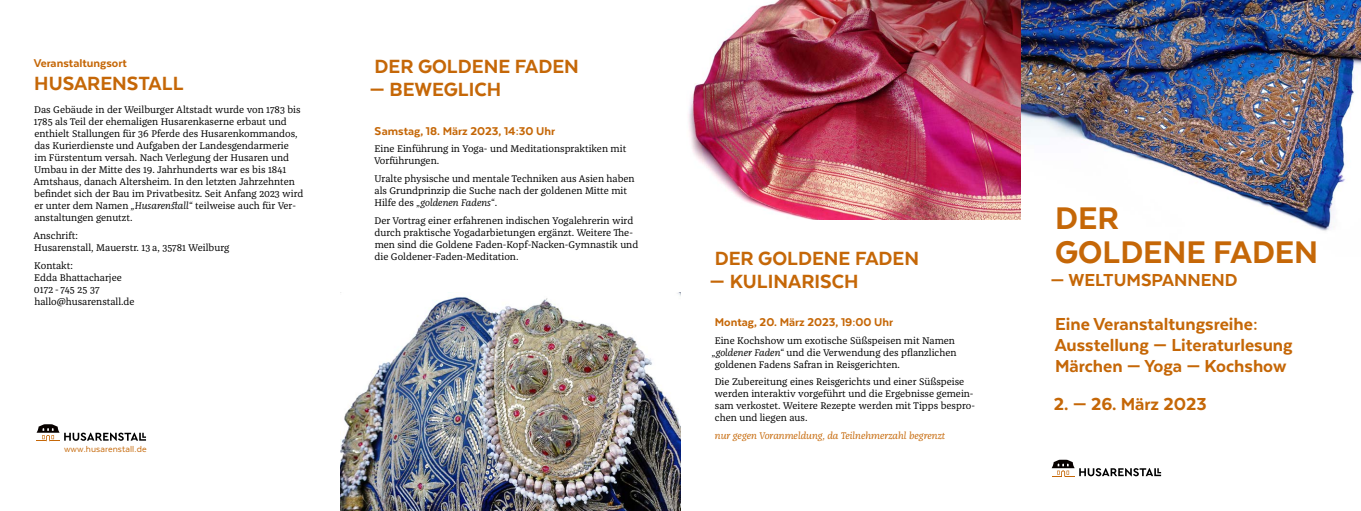
<style>
.page{position:relative;width:1361px;height:511px;background:#fff}
.page>*{position:absolute;margin:0;border:0;box-sizing:border-box;transform-origin:0 0}
.t1{font:800 36px/34px "Texta";color:#c56707}
.t2{font:800 22px "Texta";color:#c56707}
.t3{font:800 20px/43.7px "Texta";color:#c56707}
.t4{font:800 13px "Texta";color:#c56707}
.t5{font:10px/12px "Franziska Pro";color:#000}
.t6{font:italic 10px "Franziska Pro";color:#c56707}
.t7{font:10px "Texta";letter-spacing:.01em;color:#c56707}
.s1{font-style:italic}
</style>
<div class="page">
<img style="left:1020px;top:0;width:341px;height:231px">
<img style="left:340px;top:292px;width:340px;height:218px">
<img style="left:688px;top:0;width:332px;height:219px">
<svg style="left:1052px;top:472px;width:110px;height:5px"></svg>
<svg style="left:1051px;top:459px;width:110px;height:17px"></svg>
<svg style="left:37px;top:424px;width:109px;height:17px"></svg>
<h3 class="t4" style="left:34px;top:56px;width:95px">Veranstaltungsort</h3>
<h2 class="t2" style="left:34px;top:71px;width:151px">HUSARENSTALL</h2>
<p class="t5" style="left:33px;top:103px;width:271px">Das Gebäude in der Weilburger Altstadt wurde von 1783 bis 1785 als Teil der ehemaligen Husarenkaserne erbaut und enthielt Stallungen für 36 Pferde des Husarenkommandos, das Kurierdienste und Aufgaben der Landesgendarmerie<br>im Fürstentum versah. Nach Verlegung der Husaren und Umbau in der Mitte des 19. Jahrhunderts war es bis 1841<br>Amtshaus, danach Altersheim. In den letzten Jahrzehnten befindet sich der Bau im Privatbesitz. Seit Anfang 2023 wird er unter dem Namen <span class="s1">„Husarenstall“</span> teilweise auch für Ver&shy;anstaltungen genutzt.</p>
<p class="t5" style="left:33px;top:229px;width:197px">Anschrift:<br>Husarenstall, Mauerstr. 13 a, 35781 Weilburg</p>
<p class="t5" style="left:34px;top:259px;width:102px">Kontakt:<br>Edda Bhattacharjee<br>0172 - 745 25 37 hallo@husarenstall.de</p>
<p class="t7" style="left:64px;top:443px;width:84px">www.husarenstall.de</p>
<h2 class="t2" style="left:374px;top:55px;width:206px">DER GOLDENE FADEN</h2>
<h2 class="t2" style="left:369px;top:78px;width:133px">— BEWEGLICH</h2>
<h3 class="t4" style="left:375px;top:124px;width:182px">Samstag, 18. März 2023, 14:30 Uhr</h3>
<p class="t5" style="left:374px;top:143px;width:254px">Eine Einführung in Yoga- und Meditationspraktiken mit<br>Vorführungen.</p>
<p class="t5" style="left:374px;top:172px;width:262px">Uralte physische und mentale Techniken aus Asien haben als Grundprinzip die Suche nach der goldenen Mitte mit<br>Hilfe des <span class="s1">„goldenen Fadens“</span>.</p>
<p class="t5" style="left:374px;top:214px;width:265px">Der Vortrag einer erfahrenen indischen Yogalehrerin wird durch praktische Yogadarbietungen ergänzt. Weitere The&shy;men sind die Goldene Faden-Kopf-Nacken-Gymnastik und die Goldener-Faden-Meditation.</p>
<h2 class="t2" style="left:715px;top:246px;width:206px">DER GOLDENE FADEN</h2>
<h2 class="t2" style="left:709px;top:269px;width:150px">— KULINARISCH</h2>
<h3 class="t4" style="left:715px;top:315px;width:180px">Montag, 20. März 2023, 19:00 Uhr</h3>
<p class="t5" style="left:712px;top:334px;width:246px">Eine Kochshow um exotische Süßspeisen mit Namen <span class="s1">„goldener Faden“</span> und die Verwendung des pflanzlichen goldenen Fadens Safran in Reisgerichten.</p>
<p class="t5" style="left:714px;top:375px;width:262px">Die Zubereitung eines Reisgerichts und einer Süßspeise werden interaktiv vorgeführt und die Ergebnisse gemein&shy;sam verkostet. Weitere Rezepte werden mit Tipps bespro&shy;chen und liegen aus.</p>
<p class="t6" style="left:715px;top:429px;width:232px">nur gegen Voranmeldung, da Teilnehmerzahl begrenzt</p>
<h1 class="t1" style="left:1055px;top:200px;width:265px">DER<br>GOLDENE FADEN</h1>
<h3 class="t3" style="left:1050px;top:258px;width:209px">— WELTUMSPANNEND<br>Eine Veranstaltungsreihe:</h3>
<h3 class="t3" style="left:1055px;top:334px;width:239px;line-height:21px">Ausstellung — Literaturlesung<br>Märchen — Yoga — Kochshow</h3>
<h3 class="t3" style="left:1054px;top:381px;width:154px">2. — 26. März 2023</h3>
</div>
